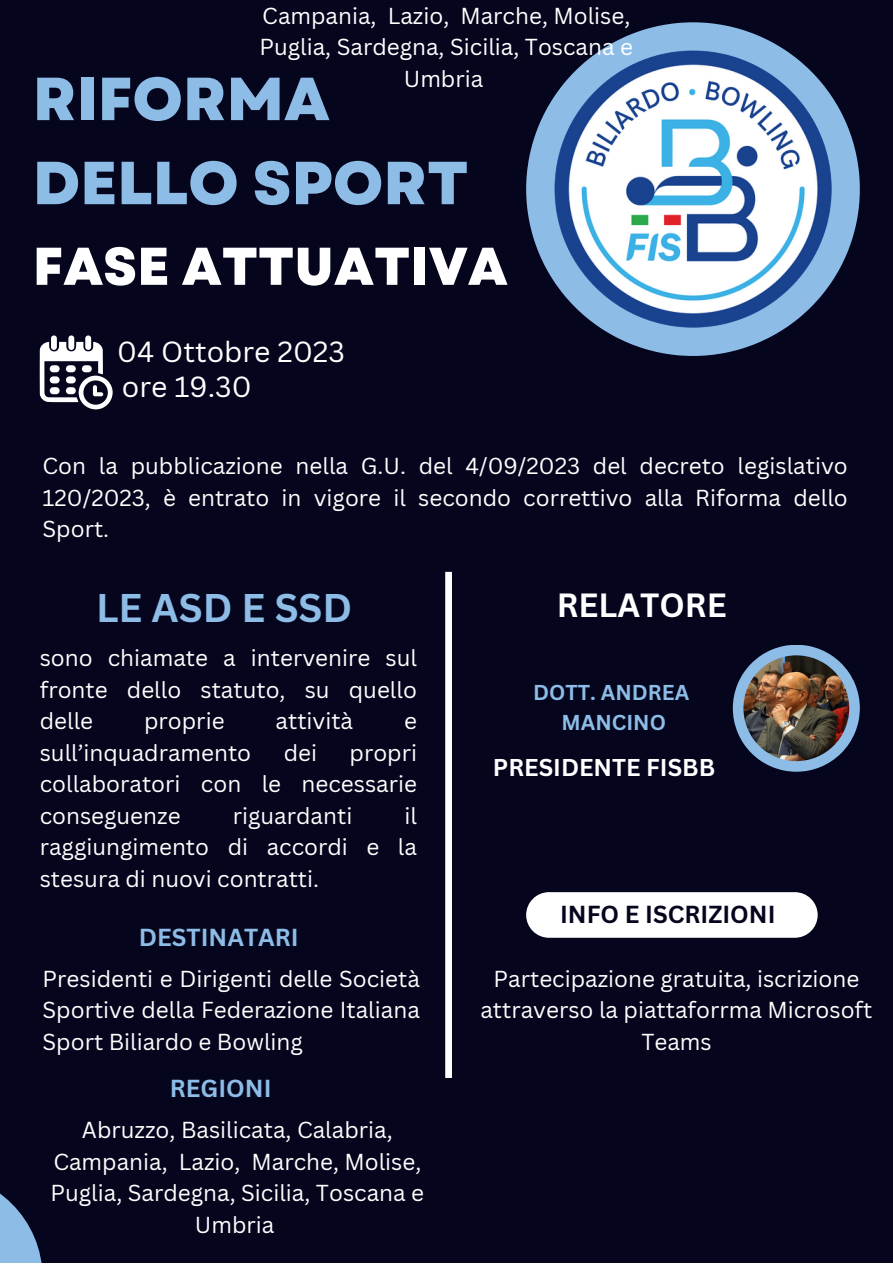
<style>
.page{position:relative;width:893px;height:1264px;background:#fff}
.page>*{position:absolute;margin:0;border:0;box-sizing:border-box;transform-origin:0 0}
.t1{font:800 60.6px "Garet";color:#8dbce7}
.t2{font:800 53.1px "Garet";color:#fff}
.t3{font:700 39px "Canva Sans";color:#8dbce7}
.t4{font:700 32.7px "Canva Sans";color:#fff}
.t5{font:28.35px "Canva Sans";color:#fff}
.t6{font:700 24px "Canva Sans";color:#8dbce7}
.t7{font:700 24px "Canva Sans";color:#05061e}
.t8{font:700 23.7px "Canva Sans";color:#fff}
.t9{font:22.5px/31.5px "Canva Sans";color:#fff;text-align:justify}
.t10{font:700 21px "Canva Sans";color:#8dbce7}
</style>
<div class="page">
<div style="left:0;top:0;width:892px;height:1262px;background:#05061e"></div>
<svg style="left:526px;top:22px;width:333px;height:334px"></svg>
<img style="left:554px;top:50px;width:277px;height:278px">
<div style="left:445px;top:572px;width:7px;height:505px;background:#fff"></div>
<svg style="left:732px;top:645px;width:127px;height:126px"></svg>
<img style="left:743px;top:655px;width:106px;height:106px">
<div style="left:51px;top:335px;width:6px;height:15px;background:#fff;border-radius:3px"></div>
<div style="left:68px;top:335px;width:6px;height:15px;background:#fff;border-radius:3px"></div>
<div style="left:85px;top:335px;width:6px;height:15px;background:#fff;border-radius:3px"></div>
<svg style="left:40px;top:342px;width:73px;height:67px"></svg>
<div style="left:526px;top:892px;width:291px;height:45px;background:#fff;border-radius:23px"></div>
<svg style="left:0;top:1193px;width:42px;height:69px;fill:#8dbce7"></svg>
<p class="t9" style="left:259px;top:-1px;width:375px;text-align:center">Campania, Lazio, Marche, Molise,<br>Puglia, Sardegna, Sicilia, Toscana e<br>Umbria</p>
<p class="t1" style="left:33px;top:55px;width:298px">RIFORMA</p>
<p class="t1" style="left:33px;top:139px;width:437px">DELLO SPORT</p>
<p class="t2" style="left:33px;top:228px;width:476px">FASE ATTUATIVA</p>
<p class="t5" style="left:117px;top:331px;width:229px">04 Ottobre 2023</p>
<p class="t5" style="left:122px;top:367px;width:131px">ore 19.30</p>
<p class="t9" style="left:43px;top:450px;width:806px">Con la pubblicazione nella G.U. del 4/09/2023 del decreto legislativo 120/2023, è entrato in vigore il secondo correttivo alla Riforma dello Sport.</p>
<p class="t3" style="left:96px;top:580px;width:258px">LE ASD E SSD</p>
<p class="t9" style="left:40px;top:641px;width:379px">sono chiamate a intervenire sul fronte dello statuto, su quello delle</p>
<p class="t9" style="left:144px;top:704px;width:82px">proprie</p>
<p class="t9" style="left:275px;top:704px;width:79px">attività</p>
<p class="t9" style="left:404px;top:704px;width:14px">e</p>
<p class="t9" style="left:40px;top:736px;width:213px">sull’inquadramento</p>
<p class="t9" style="left:284px;top:736px;width:35px">dei</p>
<p class="t9" style="left:40px;top:736px;width:379px;text-indent:310px">propri collaboratori con le necessarie conseguenze</p>
<p class="t9" style="left:40px;top:799px;width:379px;text-indent:365px">il raggiungimento di accordi e la stesura di nuovi contratti.</p>
<p class="t9" style="left:233px;top:799px;width:121px">riguardanti</p>
<p class="t6" style="left:139px;top:920px;width:161px">DESTINATARI</p>
<p class="t9" style="left:43px;top:962px;width:379px">Presidenti e Dirigenti delle Società Sportive della Federazione Italiana Sport Biliardo e Bowling</p>
<p class="t6" style="left:170px;top:1070px;width:103px">REGIONI</p>
<p class="t9" style="left:50px;top:1113px;width:375px;text-align:center">Abruzzo, Basilicata, Calabria,<br>Campania, Lazio, Marche, Molise,<br>Puglia, Sardegna, Sicilia, Toscana e<br>Umbria</p>
<p class="t4" style="left:556px;top:581px;width:171px">RELATORE</p>
<p class="t10" style="left:533px;top:678px;width:158px">DOTT. ANDREA</p>
<p class="t10" style="left:561px;top:707px;width:106px">MANCINO</p>
<p class="t8" style="left:493px;top:750px;width:224px">PRESIDENTE FISBB</p>
<p class="t7" style="left:560px;top:897px;width:217px">INFO E ISCRIZIONI</p>
<p class="t9" style="left:493px;top:962px;width:367px">Partecipazione gratuita, iscrizione</p>
<p class="t9" style="left:480px;top:993px;width:393px;text-align:center">attraverso la piattaforrma Microsoft<br>Teams</p>
</div>
